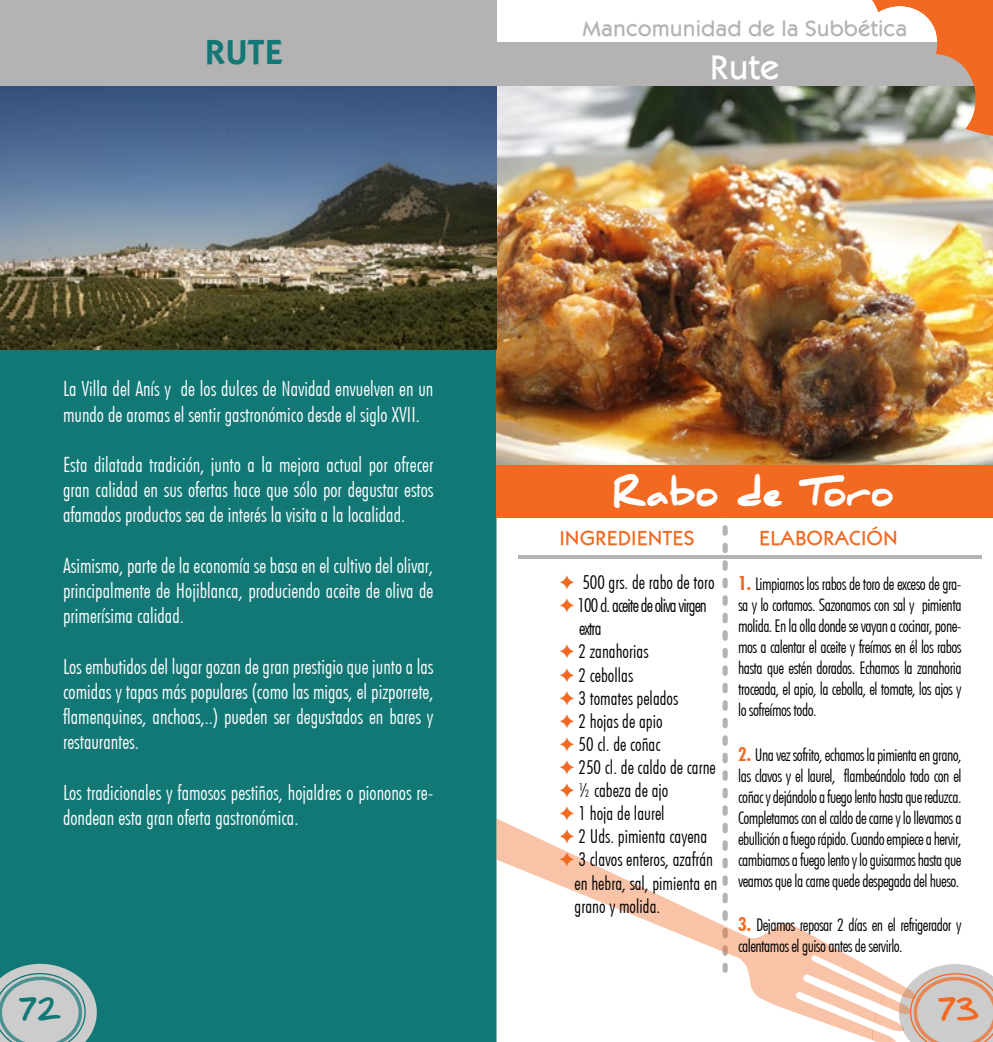
<style>
.page{position:relative;width:993px;height:1042px;background:#fff}
.page>*{position:absolute;margin:0;border:0;box-sizing:border-box;transform-origin:0 0}
.t1{font:900 35px "Daniel";color:#fff}
.t2{font:700 35px "Kabob";color:#127876}
.t3{font:35px "Kabob";color:#fff}
.t4{font:900 24.68px "Daniel";color:#127876}
.t5{font:900 24.68px "Daniel";color:#f26921}
.t6{font:22.75px "Kabob";color:#b3b3b3}
.t7{font:21px/25.2px "Futuri Condensed Light Regular SWFTE";color:#fff;text-align:justify}
.t8{font:21px "Kabob";color:#f26921}
.t9{font:19.25px/23.1px "Futuri Condensed Light Regular SWFTE";color:#000}
.t10{font:17.5px/21px "Futuri Condensed Light Regular SWFTE";letter-spacing:-.03em;color:#000;text-align:justify}
.s1{font-family:"Futuri Condensed Bold SWFTE";font-size:19.43px;color:#f26921}
</style>
<div class="page">
<div style="left:0;top:350px;width:496px;height:692px;background:#127876"></div>
<svg style="left:0;top:964px;width:97px;height:78px;background:#a5baba"></svg>
<div style="left:0;top:0;width:496px;height:87px;background:#b3b3b3"></div>
<svg style="left:722px;top:518px;width:5px;height:298px"></svg>
<div style="left:496px;top:43px;width:494px;height:44px;background:#b3b3b3"></div>
<svg style="left:496px;top:818px;width:376px;height:222px"></svg>
<div style="left:496px;top:464px;width:496px;height:54px;background:#f26921"></div>
<hr style="left:517px;top:555px;width:463px;height:4px;background:#b3b3b3">
<svg style="left:872px;top:964px;width:120px;height:78px"></svg>
<img style="left:496px;top:87px;width:496px;height:378px">
<img style="left:0;top:87px;width:496px;height:263px">
<svg style="left:861px;top:0;width:131px;height:140px"></svg>
<svg style="left:560px;top:818px;width:14px;height:2px"></svg>
<svg style="left:560px;top:830px;width:14px;height:13px"></svg>
<svg style="left:560px;top:853px;width:14px;height:13px"></svg>
<h1 class="t2" style="left:205px;top:32px;width:80px">RUTE</h1>
<p class="t7" style="left:63px;top:376px;width:372px">La Villa del Anís y de los dulces de Navidad envuelven en un mundo de aromas el sentir gastronómico desde el siglo XVII.</p>
<p class="t7" style="left:63px;top:452px;width:372px">Esta dilatada tradición, junto a la mejora actual por ofrecer gran calidad en sus ofertas hace que sólo por degustar estos afamados productos sea de interés la visita a la localidad.</p>
<p class="t7" style="left:63px;top:552px;width:372px">Asimismo, parte de la economía se basa en el cultivo del olivar, principalmente de Hojiblanca, produciendo aceite de oliva de primerísima calidad.</p>
<p class="t7" style="left:63px;top:653px;width:372px">Los embutidos del lugar gozan de gran prestigio que junto a las comidas y tapas más populares (como las migas, el pizporrete, flamenquines, anchoas,..) pueden ser degustados en bares y restaurantes.</p>
<p class="t7" style="left:63px;top:779px;width:372px">Los tradicionales y famosos pestiños, hojaldres o piononos re&shy;dondean esta gran oferta gastronómica.</p>
<p class="t6" style="left:582px;top:16px;width:326px">Mancomunidad de la Subbética</p>
<h1 class="t3" style="left:709px;top:47px;width:71px">Rute</h1>
<h1 class="t1" style="left:613px;top:473px;width:282px">Rabo de Toro</h1>
<p class="t8" style="left:559px;top:526px;width:136px">INGREDIENTES</p>
<p class="t8" style="left:759px;top:526px;width:140px">ELABORACIÓN</p>
<p class="t9" style="left:574px;top:570px;width:144px;text-indent:8px">500 grs. de rabo de toro<br>100 cl. aceite de oliva virgen extra<br>2 zanahorias<br>2 cebollas<br>3 tomates pelados<br>2 hojas de apio<br>50 cl. de coñac<br>250 cl. de caldo de carne ½ cabeza de ajo<br>1 hoja de laurel<br>2 Uds. pimienta cayena<br>3 clavos enteros, azafrán en hebra, sal, pimienta en grano y molida.</p>
<p class="t10" style="left:737px;top:573px;width:225px"><span class="s1">1.</span> Limpiarnos los rabos de toro de exceso de gra&shy;sa y lo cortamos. Sazonamos con sal y pimienta molida. En la olla donde se vayan a cocinar, pone&shy;mos a calentar el aceite y freímos en él los rabos hasta que estén dorados. Echamos la zanahoria troceada, el apio, la cebolla, el tomate, los ajos y lo sofreímos todo.</p>
<p class="t10" style="left:737px;top:744px;width:225px"><span class="s1">2.</span> Una vez sofrito, echamos la pimienta en grano, las clavos y el laurel, flambeándolo todo con el coñac y dejándolo a fuego lento hasta que reduzca.<br>Completamos con el caldo de carne y lo llevamos a ebullición a fuego rápido. Cuando empiece a hervir, cambiamos a fuego lento y lo guisarmos hasta que veamos que la carne quede despegada del hueso.</p>
<p class="t10" style="left:737px;top:914px;width:225px"><span class="s1">3.</span> Dejamos reposar 2 días en el refrigerador y calentamos el guiso antes de servirlo.</p>
<p class="t4" style="left:19px;top:997px;width:44px">72</p>
<p class="t5" style="left:937px;top:997px;width:43px">73</p>
</div>
